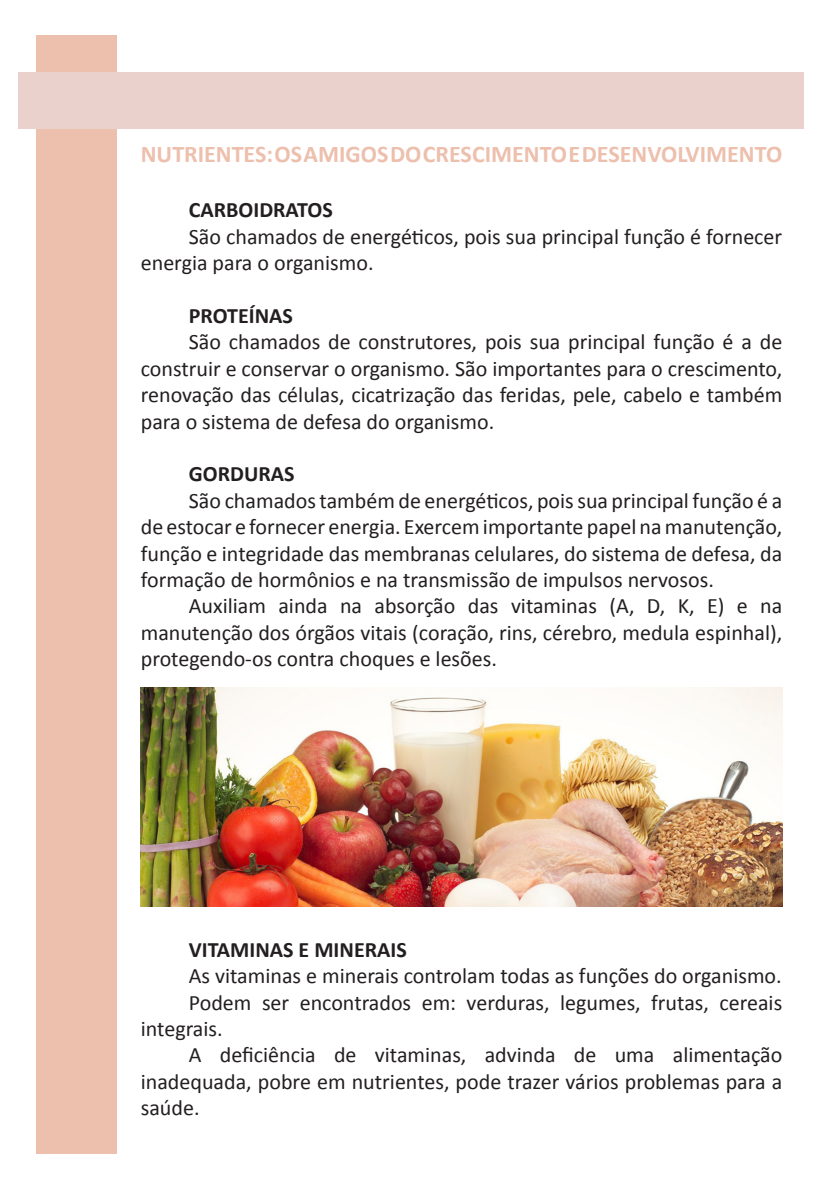
<style>
.page{position:relative;width:840px;height:1191px;background:#fff}
.page>*{position:absolute;margin:0;border:0;box-sizing:border-box;transform-origin:0 0}
.Titulo_Rosa{font:700 24px "Calibri";color:#edbfad}
.Bolinha{font:22px/26.4px "Calibri";color:#231f20;text-align:justify}
.Bolinha-2{font:700 22px "Calibri";color:#231f20}
</style>
<div class="page">
<div style="left:36px;top:35px;width:80px;height:1119px;background:#edbfad"></div>
<div style="left:18px;top:73px;width:785px;height:56px;background:#ead1cb"></div>
<img style="left:141px;top:688px;width:640px;height:219px">
<p class="Titulo_Rosa" style="left:141px;top:139px;width:642px">NUTRIENTES: OS AMIGOS DO CRESCIMENTO E DESENVOLVIMENTO</p>
<p class="Bolinha-2" style="left:189px;top:196px;width:145px">CARBOIDRATOS</p>
<p class="Bolinha" style="left:141px;top:222px;width:642px;text-indent:48px">São chamados de energéticos, pois sua principal função é fornecer energia para o organismo.</p>
<p class="Bolinha-2" style="left:189px;top:301px;width:105px">PROTEÍNAS</p>
<p class="Bolinha" style="left:141px;top:328px;width:642px;text-indent:48px">São chamados de construtores, pois sua principal função é a de construir e conservar o organismo. São importantes para o crescimento, renovação das células, cicatrização das feridas, pele, cabelo e também para o sistema de defesa do organismo.</p>
<p class="Bolinha-2" style="left:189px;top:460px;width:107px">GORDURAS</p>
<p class="Bolinha" style="left:141px;top:486px;width:642px;text-indent:48px">São chamados também de energéticos, pois sua principal função é a de estocar e fornecer energia. Exercem importante papel na manutenção, função e integridade das membranas celulares, do sistema de defesa, da formação de hormônios e na transmissão de impulsos nervosos.</p>
<p class="Bolinha" style="left:141px;top:592px;width:642px;text-indent:48px">Auxiliam ainda na absorção das vitaminas (A, D, K, E) e na manutenção dos órgãos vitais (coração, rins, cérebro, medula espinhal), protegendo-os contra choques e lesões.</p>
<p class="Bolinha-2" style="left:189px;top:935px;width:219px">VITAMINAS E MINERAIS</p>
<p class="Bolinha" style="left:189px;top:961px;width:594px">As vitaminas e minerais controlam todas as funções do organismo.</p>
<p class="Bolinha" style="left:141px;top:988px;width:642px;text-indent:48px">Podem ser encontrados em: verduras, legumes, frutas, cereais integrais.</p>
<p class="Bolinha" style="left:141px;top:1040px;width:642px;text-indent:48px">A deficiência de vitaminas, advinda de uma alimentação inadequada, pobre em nutrientes, pode trazer vários problemas para a saúde.</p>
</div>
